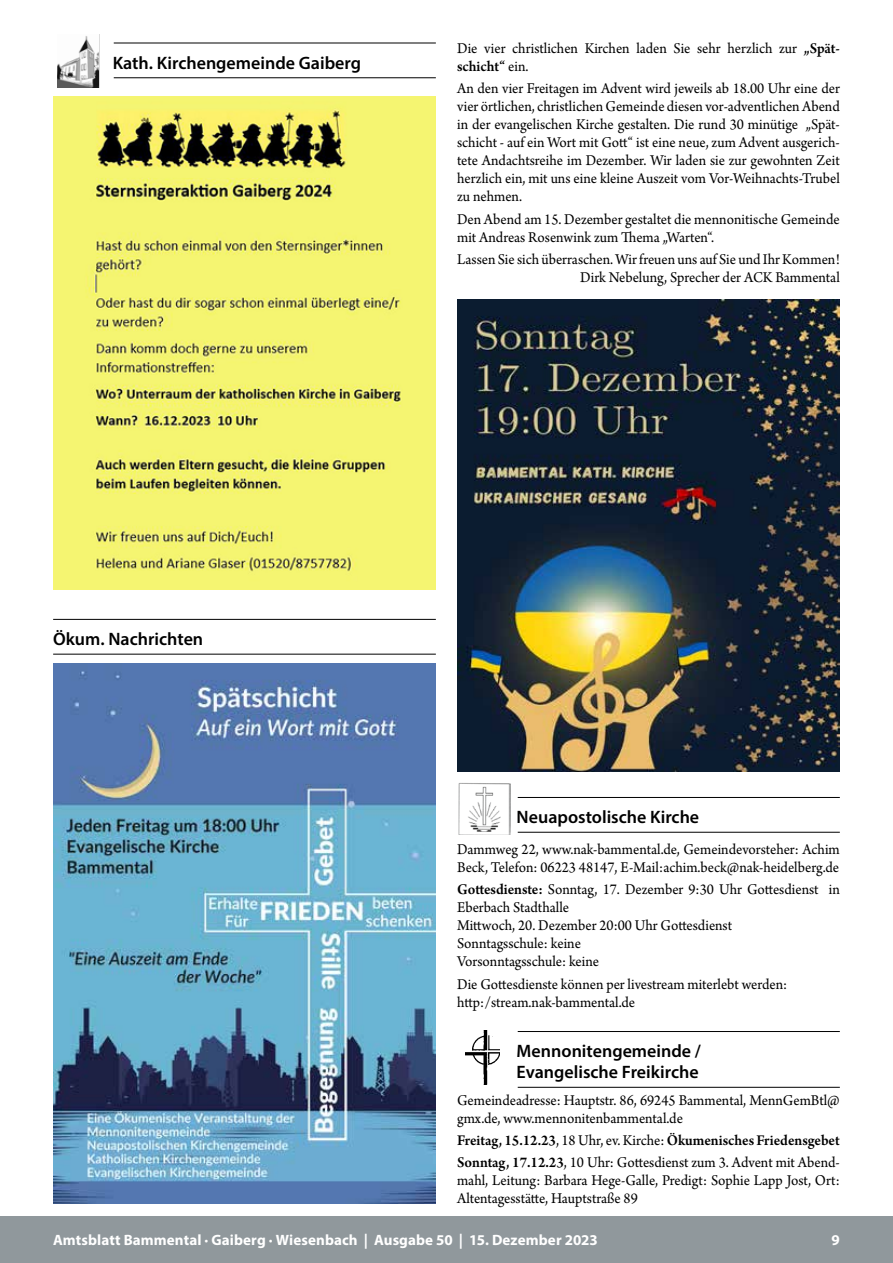
<style>
.page{position:relative;width:893px;height:1263px;background:#fff}
.page>*{position:absolute;margin:0;border:0;box-sizing:border-box;transform-origin:0 0}
.t1{font:600 18px/21px "Myriad Pro";color:#000}
.t2{font:15.75px/18px "Arno Pro";color:#000;scale:.95 1}
.t3{font:600 15.75px/22.2px "Arno Pro";color:#000;scale:.95 1}
.t4{font:700 15px "Myriad Pro";letter-spacing:.005em;color:#fff}
.s1{font-weight:600}
.s2{font-weight:400}
</style>
<div class="page">
<div style="left:0;top:1216px;width:893px;height:47px;background:#90989c"></div>
<hr style="left:114px;top:43px;width:322px;height:1px;background:#000">
<hr style="left:114px;top:77px;width:322px;height:1px;background:#000">
<hr style="left:53px;top:619px;width:383px;height:1px;background:#000">
<hr style="left:53px;top:654px;width:383px;height:1px;background:#000">
<img style="left:53px;top:97px;width:383px;height:492px">
<img style="left:57px;top:36px;width:42px;height:51px">
<hr style="left:518px;top:797px;width:322px;height:1px;background:#000">
<hr style="left:518px;top:832px;width:322px;height:1px;background:#000">
<hr style="left:518px;top:1031px;width:322px;height:1px;background:#000">
<hr style="left:518px;top:1087px;width:322px;height:1px;background:#000">
<img style="left:457px;top:300px;width:383px;height:471px">
<img style="left:458px;top:783px;width:52px;height:52px">
<img style="left:466px;top:1031px;width:34px;height:54px">
<img style="left:53px;top:663px;width:383px;height:540px">
<p class="t1" style="left:113px;top:52px;width:250px">Kath. Kirchengemeinde Gaiberg</p>
<p class="t2" style="left:457px;top:40px;width:404px">Die vier christlichen Kirchen laden Sie sehr herzlich zur <span class="s1">„Spät&shy;schicht“</span> ein.</p>
<p class="t2" style="left:457px;top:81px;width:404px;text-align:justify">An den vier Freitagen im Advent wird jeweils ab 18.00 Uhr eine der vier örtlichen, christlichen Gemeinde diesen vor-adventlichen Abend in der evangelischen Kirche gestalten. Die rund 30 minütige „Spät&shy;schicht - auf ein Wort mit Gott“ ist eine neue, zum Advent ausgerich&shy;tete Andachtsreihe im Dezember. Wir laden sie zur gewohnten Zeit herzlich ein, mit uns eine kleine Auszeit vom Vor-Weihnachts-Trubel zu nehmen.</p>
<p class="t2" style="left:457px;top:211px;width:404px">Den Abend am 15. Dezember gestaltet die mennonitische Gemeinde mit Andreas Rosenwink zum Thema „Warten“.</p>
<p class="t2" style="left:457px;top:251px;width:404px;text-align:right">Lassen Sie sich überraschen. Wir freuen uns auf Sie und Ihr Kommen!<br>Dirk Nebelung, Sprecher der ACK Bammental</p>
<p class="t1" style="left:53px;top:628px;width:152px">Ökum. Nachrichten</p>
<p class="t1" style="left:517px;top:806px;width:184px">Neuapostolische Kirche</p>
<p class="t2" style="left:457px;top:841px;width:404px">Dammweg 22, www.nak-bammental.de, Gemeindevorsteher: Achim<br>Beck, Telefon: 06223 48147, E-Mail:achim.beck@nak-heidelberg.de</p>
<p class="t2" style="left:457px;top:881px;width:404px"><span class="s1">Gottesdienste:</span> Sonntag, 17. Dezember 9:30 Uhr Gottesdienst in Eberbach Stadthalle<br>Mittwoch, 20. Dezember 20:00 Uhr Gottesdienst<br>Sonntagsschule: keine<br>Vorsonntagsschule: keine</p>
<p class="t2" style="left:457px;top:976px;width:349px">Die Gottesdienste können per livestream miterlebt werden: http:/stream.nak-bammental.de</p>
<p class="t1" style="left:517px;top:1040px;width:186px">Mennonitengemeinde /<br>Evangelische Freikirche</p>
<p class="t2" style="left:457px;top:1092px;width:404px">Gemeindeadresse: Hauptstr. 86, 69245 Bammental, MennGemBtl@ gmx.de, www.mennonitenbammental.de</p>
<p class="t3" style="left:457px;top:1130px;width:404px">Freitag, 15.12.23<span class="s2">, 18 Uhr, ev. Kirche:</span> Ökumenisches Friedensgebet<br>Sonntag, 17.12.23<span class="s2">, 10 Uhr: Gottesdienst zum 3. Advent mit Abend-</span></p>
<p class="t2" style="left:457px;top:1172px;width:404px">mahl, Leitung: Barbara Hege-Galle, Predigt: Sophie Lapp Jost, Ort:<br>Altentagesstätte, Hauptstraße 89</p>
<p class="t4" style="left:53px;top:1230px;width:546px">Amtsblatt Bammental · Gaiberg · Wiesenbach | Ausgabe 50 | 15. Dezember 2023</p>
<p class="t4" style="left:831px;top:1230px;width:10px">9</p>
</div>
